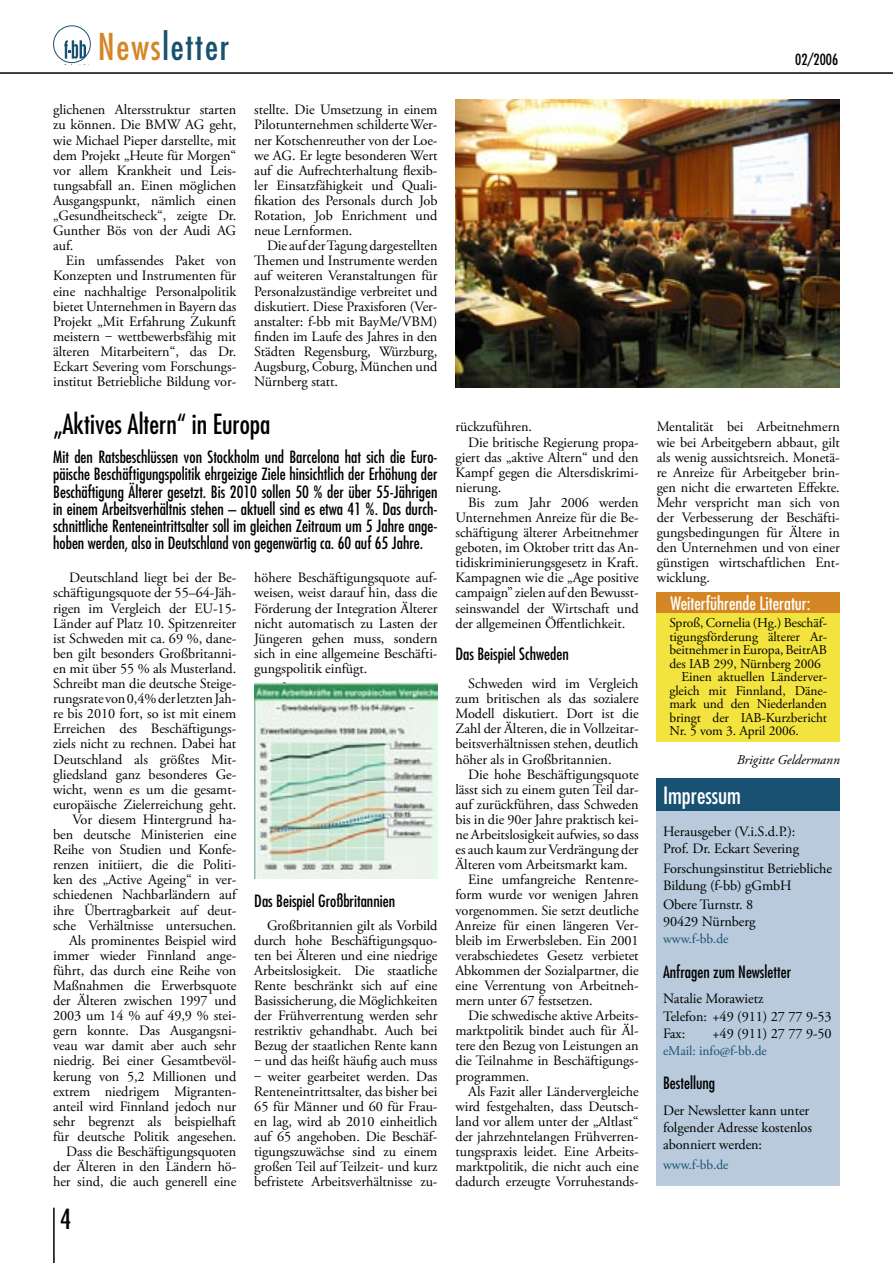
<style>
.page{position:relative;width:893px;height:1263px;background:#fff}
.page>*{position:absolute;margin:0;border:0;box-sizing:border-box;transform-origin:0 0}
.t1{font:condensed 36px "Futura LT";letter-spacing:.05em;color:#195172}
.Futura_Headline{font:condensed 27px "Futura LT";color:#000}
.t2{font:condensed 23.25px "Futura LT";color:#fff}
.t3{font:condensed 18px "Futura LT";color:#fff}
.Futura_cond{font:condensed 16.5px/17.4px "Futura LT";color:#000;text-align:justify}
.t4{font:condensed 15px "Futura LT";color:#000}
.Garamond{font:14.25px/15.1px "Adobe Garamond Pro";letter-spacing:-.005em;color:#000;text-align:justify}
.Futura_cond-2{font:14.25px/15.1px "Adobe Garamond Pro";letter-spacing:-.005em;color:#000}
.Garamond-2{font:13.5px/13.5px "Adobe Garamond Pro";letter-spacing:-.005em;color:#000;text-align:justify}
.t5{font:13.5px "Adobe Garamond Pro";letter-spacing:-.005em;color:#195172}
.Garamond_kursiv{font:italic 13.5px "Adobe Garamond Pro";color:#000}
.s1{color:#d48625}
</style>
<div class="page">
<div style="left:657px;top:612px;width:183px;height:130px;background:#f2e33e"></div>
<div style="left:53px;top:26px;width:38px;height:37px;border:1px solid #195172;border-radius:50%"></div>
<svg style="left:64px;top:40px;width:22px;height:25px"></svg>
<hr style="left:0;top:72px;width:893px;height:2px;background:#000">
<hr style="left:53px;top:1208px;width:2px;height:55px;background:#000">
<div style="left:657px;top:804px;width:183px;height:382px;background:#b8cadb"></div>
<div style="left:657px;top:779px;width:183px;height:32px;background:#195172"></div>
<img style="left:455px;top:99px;width:385px;height:288px">
<img style="left:254px;top:682px;width:183px;height:197px">
<div style="left:657px;top:593px;width:183px;height:20px;background:#d48625"></div>
<p class="t1" style="left:98px;top:25px;width:133px"><span class="s1">News</span>letter</p>
<p class="Garamond" style="left:53px;top:103px;width:185px">glichenen Altersstruktur starten zu können. Die BMW AG geht, wie Michael Pieper darstellte, mit dem Projekt „Heute für Morgen“ vor allem Krankheit und Leis&shy;tungsabfall an. Einen möglichen Ausgangspunkt, nämlich einen „Gesundheitscheck“, zeigte Dr.<br>Gunther Bös von der Audi AG auf.</p>
<p class="Garamond" style="left:53px;top:254px;width:185px;text-indent:13px">Ein umfassendes Paket von Konzepten und Instrumenten für eine nachhaltige Personalpolitik bietet Unternehmen in Bayern das Projekt „Mit Erfahrung Zukunft meistern ‒ wettbewerbsfähig mit älteren Mitarbeitern“, das Dr.<br>Eckart Severing vom Forschungs&shy;institut Betriebliche Bildung vor-</p>
<p class="Futura_Headline" style="left:53px;top:408px;width:219px">„Aktives Altern“ in Europa</p>
<p class="Garamond" style="left:254px;top:103px;width:185px">stellte. Die Umsetzung in einem Pilotunternehmen schilderte Wer&shy;ner Kotschenreuther von der Loe&shy;we AG. Er legte besonderen Wert auf die Aufrechterhaltung flexib&shy;ler Einsatzfähigkeit und Quali&shy;fikation des Personals durch Job Rotation, Job Enrichment und neue Lernformen.</p>
<p class="Garamond" style="left:254px;top:239px;width:185px;text-indent:13px">Die auf der Tagung dargestellten Themen und Instrumente werden auf weiteren Veranstaltungen für Personalzuständige verbreitet und diskutiert. Diese Praxisforen (Ver&shy;anstalter: f-bb mit BayMe/VBM) finden im Laufe des Jahres in den Städten Regensburg, Würzburg, Augsburg, Coburg, München und Nürnberg statt.</p>
<p class="Futura_cond" style="left:53px;top:448px;width:386px">Mit den Ratsbeschlüssen von Stockholm und Barcelona hat sich die Euro&shy;päische Beschäftigungspolitik ehrgeizige Ziele hinsichtlich der Erhöhung der Beschäftigung Älterer gesetzt. Bis 2010 sollen 50 % der über 55-Jährigen in einem Arbeitsverhältnis stehen – aktuell sind es etwa 41 %. Das durch&shy;schnittliche Renteneintrittsalter soll im gleichen Zeitraum um 5 Jahre ange&shy;hoben werden, also in Deutschland von gegenwärtig ca. 60 auf 65 Jahre.</p>
<p class="Futura_cond-2" style="left:53px;top:571px;width:185px;text-align:right">Deutschland liegt bei der Be&shy;schäftigungsquote der 55–64-Jäh&shy;rigen im Vergleich der EU-15-<br>Länder auf Platz 10. Spitzenreiter ist Schweden mit ca. 69 %, dane&shy;ben gilt besonders Großbritanni&shy;en mit über 55 % als Musterland.<br>Schreibt man die deutsche Steige&shy;rungsrate von 0,4% der letzten Jah&shy;re bis 2010 fort, so ist mit einem<br>Erreichen des Beschäftigungs&shy;ziels nicht zu rechnen. Dabei hat<br>Deutschland als größtes Mit&shy;gliedsland ganz besonderes Ge&shy;wicht, wenn es um die gesamt&shy;europäische Zielerreichung geht.<br>Vor diesem Hintergrund ha&shy;ben deutsche Ministerien eine<br>Reihe von Studien und Konfe&shy;renzen initiiert, die die Politi&shy;ken des „Active Ageing“ in ver&shy;schiedenen Nachbarländern auf ihre Übertragbarkeit auf deut&shy;sche Verhältnisse untersuchen.<br>Als prominentes Beispiel wird immer wieder Finnland ange&shy;führt, das durch eine Reihe von<br>Maßnahmen die Erwerbsquote der Älteren zwischen 1997 und<br>2003 um 14 % auf 49,9 % stei&shy;gern konnte. Das Ausgangsni&shy;veau war damit aber auch sehr niedrig. Bei einer Gesamtbevöl&shy;kerung von 5,2 Millionen und extrem niedrigem Migranten&shy;anteil wird Finnland jedoch nur sehr begrenzt als beispielhaft für deutsche Politik angesehen.<br>Dass die Beschäftigungsquoten der Älteren in den Ländern hö&shy;her sind, die auch generell eine</p>
<p class="Futura_cond-2" style="left:254px;top:571px;width:185px;text-align:justify">höhere Beschäftigungsquote auf&shy;weisen, weist darauf hin, dass die Förderung der Integration Älterer nicht automatisch zu Lasten der Jüngeren gehen muss, sondern sich in eine allgemeine Beschäfti&shy;gungspolitik einfügt.</p>
<p class="Futura_cond" style="left:254px;top:892px;width:142px">Das Beispiel Großbritannien</p>
<p class="Garamond" style="left:254px;top:918px;width:185px;text-indent:13px">Großbritannien gilt als Vorbild durch hohe Beschäftigungsquo&shy;ten bei Älteren und eine niedrige Arbeitslosigkeit. Die staatliche Rente beschränkt sich auf eine Basissicherung, die Möglichkeiten der Frühverrentung werden sehr restriktiv gehandhabt. Auch bei Bezug der staatlichen Rente kann ‒ und das heißt häufig auch muss ‒ weiter gearbeitet werden. Das Renteneintrittsalter, das bisher bei 65 für Männer und 60 für Frau&shy;en lag, wird ab 2010 einheitlich auf 65 angehoben. Die Beschäf&shy;tigungszuwächse sind zu einem großen Teil auf Teilzeit- und kurz befristete Arbeitsverhältnisse zu-</p>
<p class="Futura_Headline" style="left:60px;top:1203px;width:13px">4</p>
<p class="Garamond" style="left:455px;top:420px;width:78px">rückzuführen.</p>
<p class="Garamond" style="left:455px;top:435px;width:185px;text-indent:13px">Die britische Regierung propa&shy;giert das „aktive Altern“ und den Kampf gegen die Altersdiskrimi&shy;nierung.</p>
<p class="Garamond" style="left:455px;top:495px;width:185px;text-indent:13px">Bis zum Jahr 2006 werden Unternehmen Anreize für die Be&shy;schäftigung älterer Arbeitnehmer geboten, im Oktober tritt das An&shy;tidiskriminierungsgesetz in Kraft.<br>Kampagnen wie die „Age positive campaign” zielen auf den Bewusst&shy;seinswandel der Wirtschaft und der allgemeinen Öffentlichkeit.</p>
<p class="Futura_cond" style="left:455px;top:645px;width:115px">Das Beispiel Schweden</p>
<p class="Garamond" style="left:455px;top:676px;width:185px;text-indent:13px">Schweden wird im Vergleich zum britischen als das sozialere Modell diskutiert. Dort ist die Zahl der Älteren, die in Vollzeitar&shy;beitsverhältnissen stehen, deutlich höher als in Großbritannien.</p>
<p class="Garamond" style="left:455px;top:767px;width:185px;text-indent:13px">Die hohe Beschäftigungsquote lässt sich zu einem guten Teil dar&shy;auf zurückführen, dass Schweden bis in die 90er Jahre praktisch kei&shy;ne Arbeitslosigkeit aufwies, so dass es auch kaum zur Verdrängung der Älteren vom Arbeitsmarkt kam.</p>
<p class="Garamond" style="left:455px;top:873px;width:185px;text-indent:13px">Eine umfangreiche Rentenre&shy;form wurde vor wenigen Jahren vorgenommen. Sie setzt deutliche Anreize für einen längeren Ver&shy;bleib im Erwerbsleben. Ein 2001 verabschiedetes Gesetz verbietet Abkommen der Sozialpartner, die eine Verrentung von Arbeitneh&shy;mern unter 67 festsetzen.</p>
<p class="Garamond" style="left:455px;top:1008px;width:185px;text-indent:13px">Die schwedische aktive Arbeits&shy;marktpolitik bindet auch für Äl&shy;tere den Bezug von Leistungen an die Teilnahme in Beschäftigungs&shy;programmen.</p>
<p class="Garamond" style="left:455px;top:1084px;width:185px;text-indent:13px">Als Fazit aller Ländervergleiche wird festgehalten, dass Deutsch&shy;land vor allem unter der „Altlast“ der jahrzehntelangen Frühverren&shy;tungspraxis leidet. Eine Arbeits&shy;marktpolitik, die nicht auch eine dadurch erzeugte Vorruhestands-</p>
<p class="t4" style="left:795px;top:51px;width:45px">02/2006</p>
<p class="Garamond" style="left:657px;top:420px;width:185px">Mentalität bei Arbeitnehmern wie bei Arbeitgebern abbaut, gilt als wenig aussichtsreich. Monetä&shy;re Anreize für Arbeitgeber brin&shy;gen nicht die erwarteten Effekte.<br>Mehr verspricht man sich von der Verbesserung der Beschäfti&shy;gungsbedingungen für Ältere in den Unternehmen und von einer günstigen wirtschaftlichen Ent&shy;wicklung.</p>
<p class="t3" style="left:670px;top:592px;width:142px">Weiterführende Literatur:</p>
<p class="Garamond-2" style="left:669px;top:617px;width:159px">Sproß, Cornelia (Hg.) Beschäf&shy;tigungsförderung älterer Ar&shy;beitnehmer in Europa, BeitrAB des IAB 299, Nürnberg 2006</p>
<p class="Garamond-2" style="left:669px;top:671px;width:159px;text-indent:12px">Einen aktuellen Länderver&shy;gleich mit Finnland, Däne&shy;mark und den Niederlanden bringt der IAB-Kurzbericht Nr. 5 vom 3. April 2006.</p>
<p class="Garamond_kursiv" style="left:737px;top:751px;width:105px">Brigitte Geldermann</p>
<p class="t2" style="left:663px;top:781px;width:79px">Impressum</p>
<p class="Futura_cond-2" style="left:663px;top:824px;width:134px">Herausgeber (V.i.S.d.P.):</p>
<p class="Futura_cond-2" style="left:663px;top:841px;width:137px">Prof. Dr. Eckart Severing</p>
<p class="Futura_cond-2" style="left:663px;top:861px;width:171px">Forschungsinstitut Betriebliche</p>
<p class="Futura_cond-2" style="left:663px;top:878px;width:130px">Bildung (f-bb) gGmbH</p>
<p class="Futura_cond-2" style="left:663px;top:898px;width:92px">Obere Turnstr. 8</p>
<p class="Futura_cond-2" style="left:663px;top:915px;width:94px">90429 Nürnberg</p>
<p class="t5" style="left:663px;top:931px;width:67px">www.f-bb.de</p>
<p class="Futura_cond" style="left:663px;top:963px;width:130px">Anfragen zum Newsletter</p>
<p class="Futura_cond-2" style="left:663px;top:992px;width:102px">Natalie Morawietz</p>
<p class="Futura_cond-2" style="left:663px;top:1009px;width:170px">Telefon: +49 (911) 27 77 9-53</p>
<p class="Futura_cond-2" style="left:663px;top:1026px;width:24px">Fax:</p>
<p class="Futura_cond-2" style="left:712px;top:1026px;width:121px">+49 (911) 27 77 9-50</p>
<p class="t5" style="left:663px;top:1042px;width:105px">eMail: info@f-bb.de</p>
<p class="Futura_cond" style="left:663px;top:1074px;width:54px">Bestellung</p>
<p class="Futura_cond-2" style="left:663px;top:1102px;width:150px;line-height:17.1px">Der Newsletter kann unter folgender Adresse kostenlos abonniert werden:</p>
<p class="t5" style="left:663px;top:1156px;width:67px">www.f-bb.de</p>
</div>
